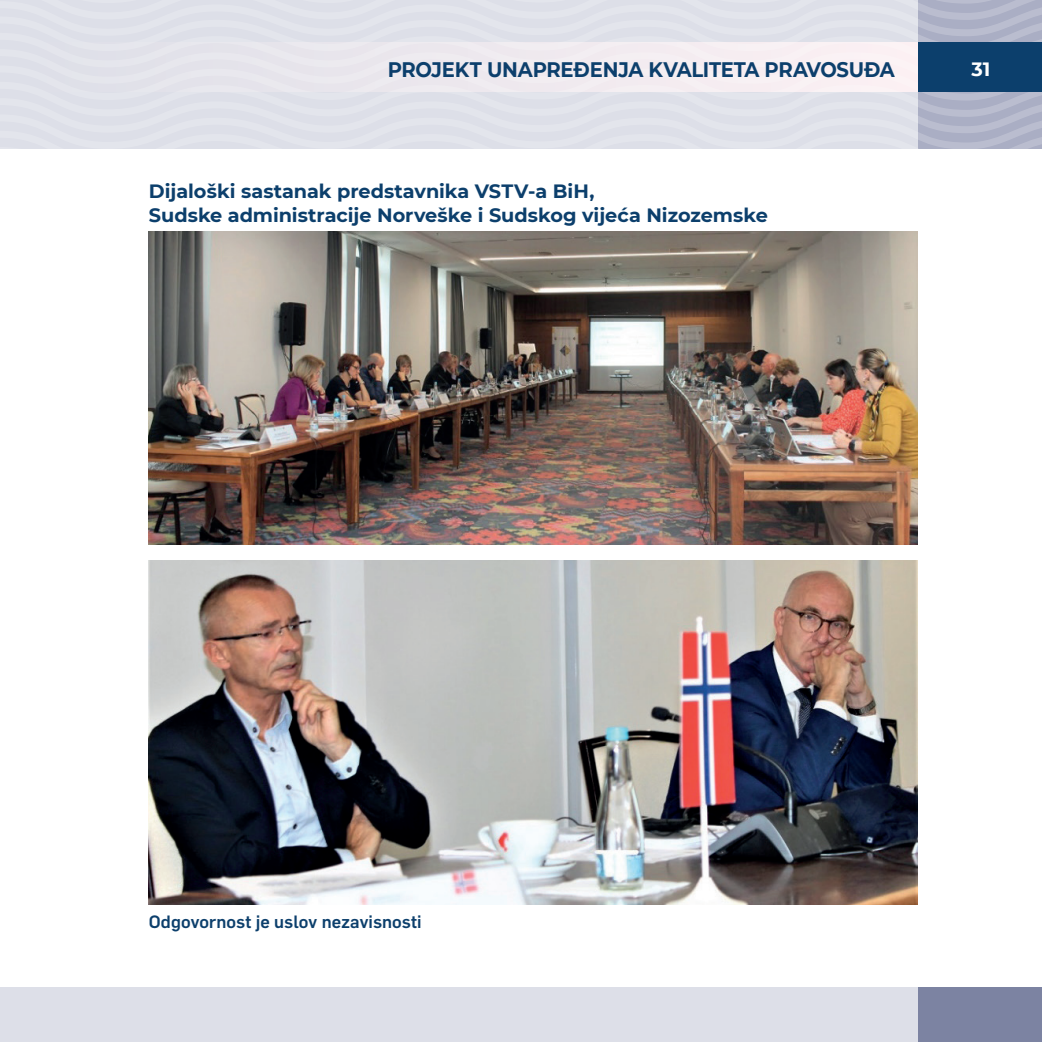
<style>
.page{position:relative;width:1042px;height:1042px;background:#fff}
.page>*{position:absolute;margin:0;border:0;box-sizing:border-box;transform-origin:0 0}
.t1{font:700 21px "Montserrat";letter-spacing:-.01em;color:#0c3f6c;scale:.93 1}
.t2{font:700 19.25px/24.2px "Montserrat";color:#0c3f6c}
.t3{font:700 19.25px "Montserrat";color:#fff}
.t4{font:500 17.5px "Flama";letter-spacing:.005em;color:#0c3f6c}
</style>
<div class="page">
<div style="left:0;top:987px;width:1042px;height:55px;background:#dddfe8"></div>
<div style="left:918px;top:987px;width:124px;height:55px;background:#7c83a2"></div>
<img style="left:149px;top:231px;width:769px;height:314px">
<img style="left:149px;top:561px;width:769px;height:343px">
<svg style="left:0;top:0;width:1042px;height:149px;background:#d7d9e3"></svg>
<p class="t1" style="left:388px;top:55px;width:547px">PROJEKT UNAPREĐENJA KVALITETA PRAVOSUĐA</p>
<p class="t3" style="left:971px;top:56px;width:21px">31</p>
<p class="t2" style="left:149px;top:178px;width:620px">Dijaloški sastanak predstavnika VSTV-a BiH,<br>Sudske administracije Norveške i Sudskog vijeća Nizozemske</p>
<p class="t4" style="left:149px;top:909px;width:274px">Odgovornost je uslov nezavisnosti</p>
</div>
